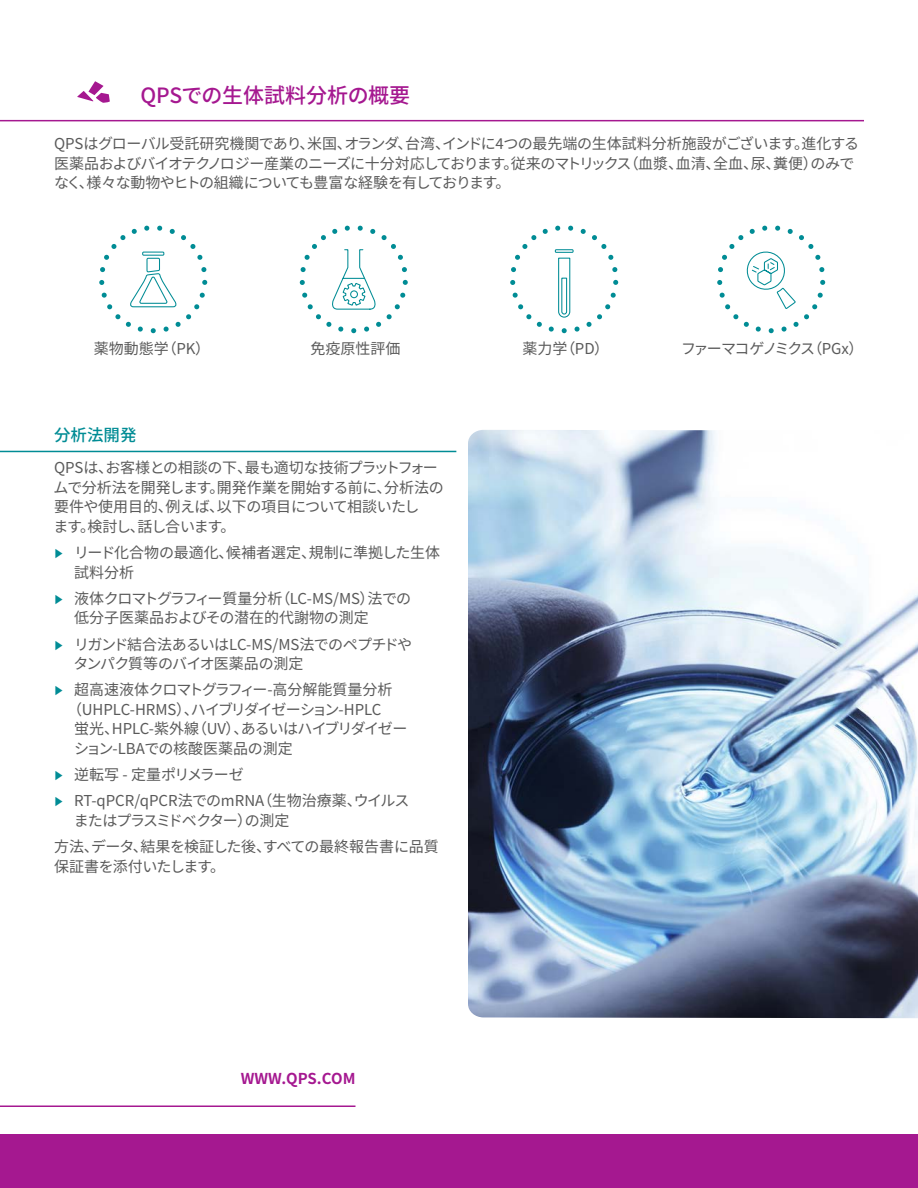
<style>
.page{position:relative;width:918px;height:1188px;background:#fff}
.page>*{position:absolute;margin:0;border:0;box-sizing:border-box;transform-origin:0 0}
.t1{font:500 21px "Noto Sans JP";color:#a51890}
.t2{font:500 16.5px "Noto Sans JP";color:#008c95}
.t3{font:15px/19.5px "Noto Sans JP";letter-spacing:-.02em;color:#5a5a5a}
.t4{font:15px/19.5px "Noto Sans JP";letter-spacing:-.045em;color:#5a5a5a}
.t5{font:15px/19.5px "Noto Sans JP";color:#5a5a5a}
.t6{font:15px/19.5px "Noto Sans JP";letter-spacing:-.05em;color:#5a5a5a}
.t7{font:15px "Noto Sans JP";letter-spacing:-.04em;color:#5a5a5a}
.t8{font:15px "Noto Sans JP";letter-spacing:-.105em;color:#5a5a5a}
.t9{font:700 15px "Noto Sans JP";color:#a51890}
.s1{font-family:"Arial";font-size:13.2px;color:#008c95}
</style>
<div class="page">
<div style="left:0;top:1134px;width:918px;height:54px;background:#a51890"></div>
<hr style="left:0;top:1105px;width:356px;height:2px;background:#a51890">
<hr style="left:0;top:120px;width:864px;height:1px;background:#a51890">
<hr style="left:0;top:451px;width:456px;height:1px;background:#008c95">
<svg style="left:77px;top:81px;width:33px;height:22px"></svg>
<img style="left:468px;top:430px;width:450px;height:588px">
<svg style="left:555px;top:226px;width:5px;height:5px"></svg>
<svg style="left:568px;top:226px;width:5px;height:5px"></svg>
<svg style="left:581px;top:229px;width:5px;height:5px"></svg>
<svg style="left:592px;top:235px;width:14px;height:14px"></svg>
<svg style="left:608px;top:255px;width:5px;height:5px"></svg>
<svg style="left:612px;top:267px;width:5px;height:5px"></svg>
<svg style="left:562px;top:328px;width:5px;height:5px"></svg>
<svg style="left:575px;top:327px;width:5px;height:5px"></svg>
<svg style="left:587px;top:304px;width:23px;height:23px"></svg>
<svg style="left:611px;top:293px;width:5px;height:5px"></svg>
<svg style="left:613px;top:280px;width:5px;height:5px"></svg>
<svg style="left:549px;top:327px;width:5px;height:5px"></svg>
<svg style="left:537px;top:322px;width:5px;height:5px"></svg>
<svg style="left:518px;top:304px;width:13px;height:15px"></svg>
<svg style="left:513px;top:293px;width:5px;height:5px"></svg>
<svg style="left:510px;top:280px;width:5px;height:5px"></svg>
<svg style="left:511px;top:267px;width:5px;height:5px"></svg>
<svg style="left:543px;top:229px;width:5px;height:5px"></svg>
<svg style="left:522px;top:235px;width:14px;height:14px"></svg>
<svg style="left:515px;top:255px;width:5px;height:5px"></svg>
<svg style="left:99px;top:226px;width:108px;height:107px"></svg>
<svg style="left:300px;top:226px;width:108px;height:107px"></svg>
<svg style="left:554px;top:249px;width:20px;height:69px"></svg>
<svg style="left:717px;top:226px;width:108px;height:107px"></svg>
<h1 class="t1" style="left:140px;top:83px;width:271px">QPSでの生体試料分析の概要</h1>
<p class="t4" style="left:54px;top:134px;width:807px">QPSはグローバル受託研究機関であり、米国、オランダ、台湾、インドに4つの最先端の生体試料分析施設がございます。進化する医薬品およびバイオテクノロジー産業のニーズに十分対応しております。従来のマトリックス（血漿、血清、全血、尿、糞便）のみでなく、様々な動物やヒトの組織についても豊富な経験を有しております。</p>
<p class="t3" style="left:94px;top:339px;width:118px">薬物動態学（PK）</p>
<p class="t3" style="left:311px;top:339px;width:92px">免疫原性評価</p>
<p class="t3" style="left:522px;top:339px;width:88px">薬力学（PD）</p>
<p class="t8" style="left:681px;top:340px;width:184px">ファーマコゲノミクス（PGx）</p>
<p class="t2" style="left:54px;top:426px;width:84px">分析法開発</p>
<p class="t3" style="left:53px;top:458px;width:392px">QPSは、お客様との相談の下、最も適切な技術プラットフォームで分析法を開発します。開発作業を開始する前に、分析法の要件や使用目的、例えば、以下の項目について相談いたし<br>ます。検討し、話し合います。</p>
<p class="t5" style="left:74px;top:543px;width:367px;text-indent:-20px"><span class="s1">►</span> リード化合物の最適化、候補者選定、規制に準拠した生体試料分析</p>
<p class="t3" style="left:74px;top:589px;width:339px;text-indent:-20px"><span class="s1">►</span> 液体クロマトグラフィー質量分析（LC-MS/MS）法での低分子医薬品およびその潜在的代謝物の測定</p>
<p class="t6" style="left:74px;top:635px;width:340px;text-indent:-20px"><span class="s1">►</span> リガンド結合法あるいはLC-MS/MS法でのペプチドやタンパク質等のバイオ医薬品の測定</p>
<p class="t5" style="left:54px;top:680px;width:340px"><span class="s1">►</span> 超高速液体クロマトグラフィー-高分解能質量分析</p>
<p class="t3" style="left:67px;top:700px;width:316px">（UHPLC-HRMS）、ハイブリダイゼーション-HPLC</p>
<p class="t7" style="left:74px;top:720px;width:335px">蛍光、HPLC-紫外線（UV）、あるいはハイブリダイゼー</p>
<p class="t3" style="left:74px;top:739px;width:220px">ション-LBAでの核酸医薬品の測定</p>
<p class="t5" style="left:54px;top:762px;width:357px;line-height:26.2px"><span class="s1">►</span> 逆転写 - 定量ポリメラーゼ<br><span class="s1">►</span> RT-qPCR/qPCR法でのmRNA（生物治療薬、ウイルス</p>
<p class="t3" style="left:54px;top:808px;width:386px;line-height:26.2px;text-indent:20px">またはプラスミドベクター）の測定<br>方法、データ、結果を検証した後、すべての最終報告書に品質</p>
<p class="t7" style="left:54px;top:858px;width:173px">保証書を添付いたします。</p>
<p class="t9" style="left:241px;top:1070px;width:116px">WWW.QPS.COM</p>
</div>
